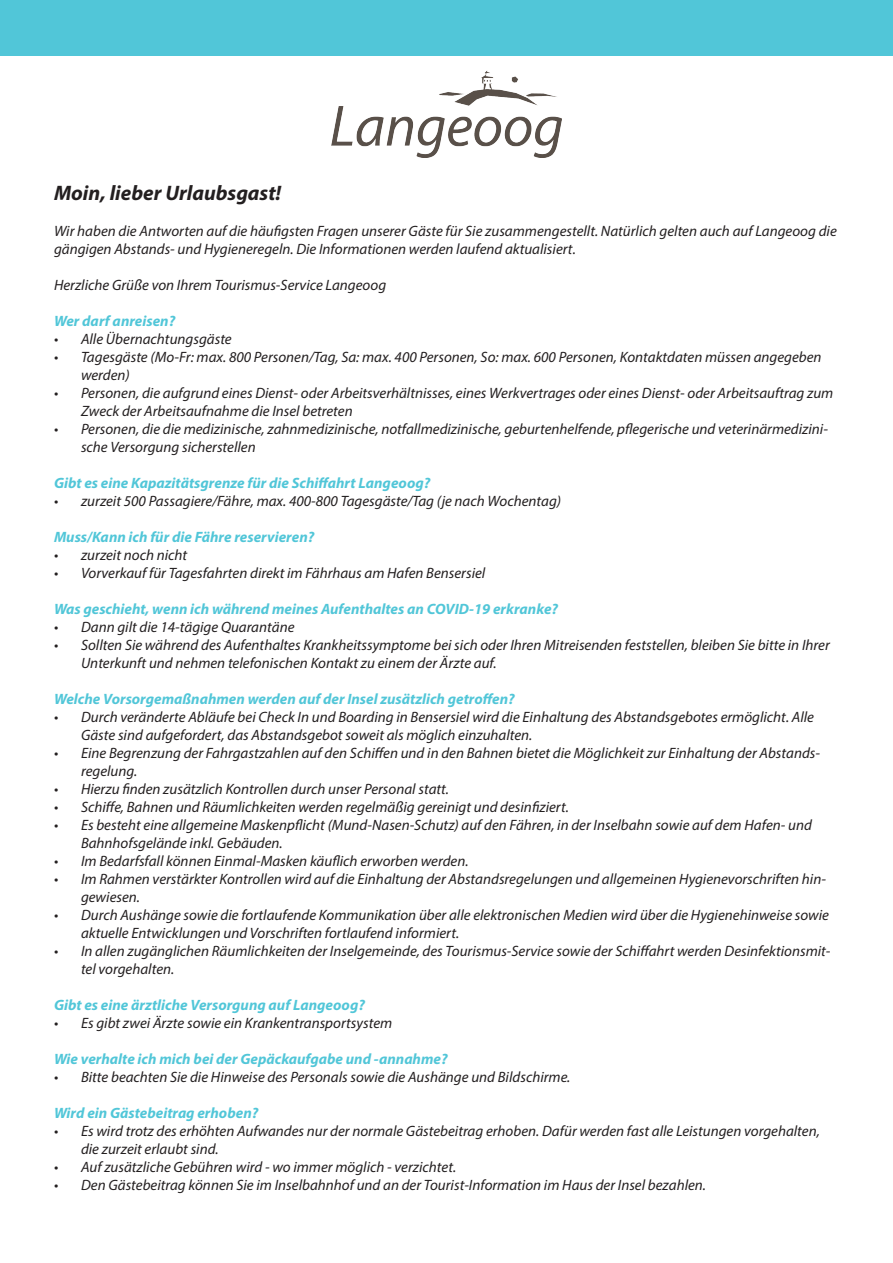
<style>
.page{position:relative;width:893px;height:1263px;background:#fff}
.page>*{position:absolute;margin:0;border:0;box-sizing:border-box;transform-origin:0 0}
.t1{font:italic 700 21px "Myriad Pro";color:#231f20}
.t2{font:italic 15px/18px "Myriad Pro";color:#231f20}
.t3{font:italic 700 15px "Myriad Pro";color:#51c6d8}
</style>
<div class="page">
<div style="left:0;top:0;width:893px;height:55px;background:#51c6d8"></div>
<img style="left:331px;top:70px;width:231px;height:87px">
<p class="t1" style="left:54px;top:179px;width:229px">Moin, lieber Urlaubsgast!</p>
<p class="t2" style="left:54px;top:222px;width:784px">Wir haben die Antworten auf die häufigsten Fragen unserer Gäste für Sie zusammengestellt. Natürlich gelten auch auf Langeoog die gängigen Abstands- und Hygieneregeln. Die Informationen werden laufend aktualisiert.</p>
<p class="t2" style="left:54px;top:276px;width:334px">Herzliche Grüße von Ihrem Tourismus-Service Langeoog</p>
<p class="t3" style="left:54px;top:311px;width:123px">Wer darf anreisen?</p>
<p class="t2" style="left:54px;top:330px;width:179px">• Alle Übernachtungsgäste</p>
<p class="t2" style="left:81px;top:348px;width:742px;text-indent:-27px">• Tagesgäste (Mo-Fr: max. 800 Personen/Tag, Sa: max. 400 Personen, So: max. 600 Personen, Kontaktdaten müssen angegeben werden)</p>
<p class="t2" style="left:81px;top:384px;width:754px;text-indent:-27px">• Personen, die aufgrund eines Dienst- oder Arbeitsverhältnisses, eines Werkvertrages oder eines Dienst- oder Arbeitsauftrag zum<br>Zweck der Arbeitsaufnahme die Insel betreten</p>
<p class="t2" style="left:81px;top:420px;width:748px;text-indent:-27px">• Personen, die die medizinische, zahnmedizinische, notfallmedizinische, geburtenhelfende, pflegerische und veterinärmedizini&shy;sche Versorgung sicherstellen</p>
<p class="t3" style="left:54px;top:473px;width:378px">Gibt es eine Kapazitätsgrenze für die Schiffahrt Langeoog?</p>
<p class="t2" style="left:54px;top:492px;width:509px">• zurzeit 500 Passagiere/Fähre, max. 400-800 Tagesgäste/Tag (je nach Wochentag)</p>
<p class="t3" style="left:54px;top:527px;width:262px">Muss/Kann ich für die Fähre reservieren?</p>
<p class="t2" style="left:54px;top:546px;width:135px">• zurzeit noch nicht</p>
<p class="t2" style="left:54px;top:564px;width:433px">• Vorverkauf für Tagesfahrten direkt im Fährhaus am Hafen Bensersiel</p>
<p class="t3" style="left:54px;top:599px;width:506px">Was geschieht, wenn ich während meines Aufenthaltes an COVID-19 erkranke?</p>
<p class="t2" style="left:54px;top:618px;width:242px">• Dann gilt die 14-tägige Quarantäne</p>
<p class="t2" style="left:81px;top:636px;width:750px;text-indent:-27px">• Sollten Sie während des Aufenthaltes Krankheitssymptome bei sich oder Ihren Mitreisenden feststellen, bleiben Sie bitte in Ihrer<br>Unterkunft und nehmen telefonischen Kontakt zu einem der Ärzte auf.</p>
<p class="t3" style="left:54px;top:689px;width:462px">Welche Vorsorgemaßnahmen werden auf der Insel zusätzlich getroffen?</p>
<p class="t2" style="left:81px;top:708px;width:735px;text-indent:-27px">• Durch veränderte Abläufe bei Check In und Boarding in Bensersiel wird die Einhaltung des Abstandsgebotes ermöglicht. Alle<br>Gäste sind aufgefordert, das Abstandsgebot soweit als möglich einzuhalten.</p>
<p class="t2" style="left:81px;top:744px;width:740px;text-indent:-27px">• Eine Begrenzung der Fahrgastzahlen auf den Schiffen und in den Bahnen bietet die Möglichkeit zur Einhaltung der Abstands&shy;regelung.</p>
<p class="t2" style="left:54px;top:780px;width:397px">• Hierzu finden zusätzlich Kontrollen durch unser Personal statt.</p>
<p class="t2" style="left:54px;top:798px;width:516px">• Schiffe, Bahnen und Räumlichkeiten werden regelmäßig gereinigt und desinfiziert.</p>
<p class="t2" style="left:81px;top:816px;width:732px;text-indent:-27px">• Es besteht eine allgemeine Maskenpflicht (Mund-Nasen-Schutz) auf den Fähren, in der Inselbahn sowie auf dem Hafen- und<br>Bahnhofsgelände inkl. Gebäuden.</p>
<p class="t2" style="left:54px;top:852px;width:416px">• Im Bedarfsfall können Einmal-Masken käuflich erworben werden.</p>
<p class="t2" style="left:81px;top:870px;width:746px;text-indent:-27px">• Im Rahmen verstärkter Kontrollen wird auf die Einhaltung der Abstandsregelungen und allgemeinen Hygienevorschriften hin&shy;gewiesen.</p>
<p class="t2" style="left:81px;top:906px;width:749px;text-indent:-27px">• Durch Aushänge sowie die fortlaufende Kommunikation über alle elektronischen Medien wird über die Hygienehinweise sowie aktuelle Entwicklungen und Vorschriften fortlaufend informiert.</p>
<p class="t2" style="left:81px;top:942px;width:751px;text-indent:-27px">• In allen zugänglichen Räumlichkeiten der Inselgemeinde, des Tourismus-Service sowie der Schiffahrt werden Desinfektionsmit&shy;tel vorgehalten.</p>
<p class="t3" style="left:54px;top:995px;width:312px">Gibt es eine ärztliche Versorgung auf Langeoog?</p>
<p class="t2" style="left:54px;top:1014px;width:340px">• Es gibt zwei Ärzte sowie ein Krankentransportsystem</p>
<p class="t3" style="left:54px;top:1049px;width:395px">Wie verhalte ich mich bei der Gepäckaufgabe und -annahme?</p>
<p class="t2" style="left:54px;top:1068px;width:518px">• Bitte beachten Sie die Hinweise des Personals sowie die Aushänge und Bildschirme.</p>
<p class="t3" style="left:54px;top:1103px;width:206px">Wird ein Gästebeitrag erhoben?</p>
<p class="t2" style="left:81px;top:1122px;width:740px;text-indent:-27px">• Es wird trotz des erhöhten Aufwandes nur der normale Gästebeitrag erhoben. Dafür werden fast alle Leistungen vorgehalten, die zurzeit erlaubt sind.</p>
<p class="t2" style="left:54px;top:1158px;width:404px">• Auf zusätzliche Gebühren wird - wo immer möglich - verzichtet.</p>
<p class="t2" style="left:54px;top:1176px;width:654px">• Den Gästebeitrag können Sie im Inselbahnhof und an der Tourist-Information im Haus der Insel bezahlen.</p>
</div>
